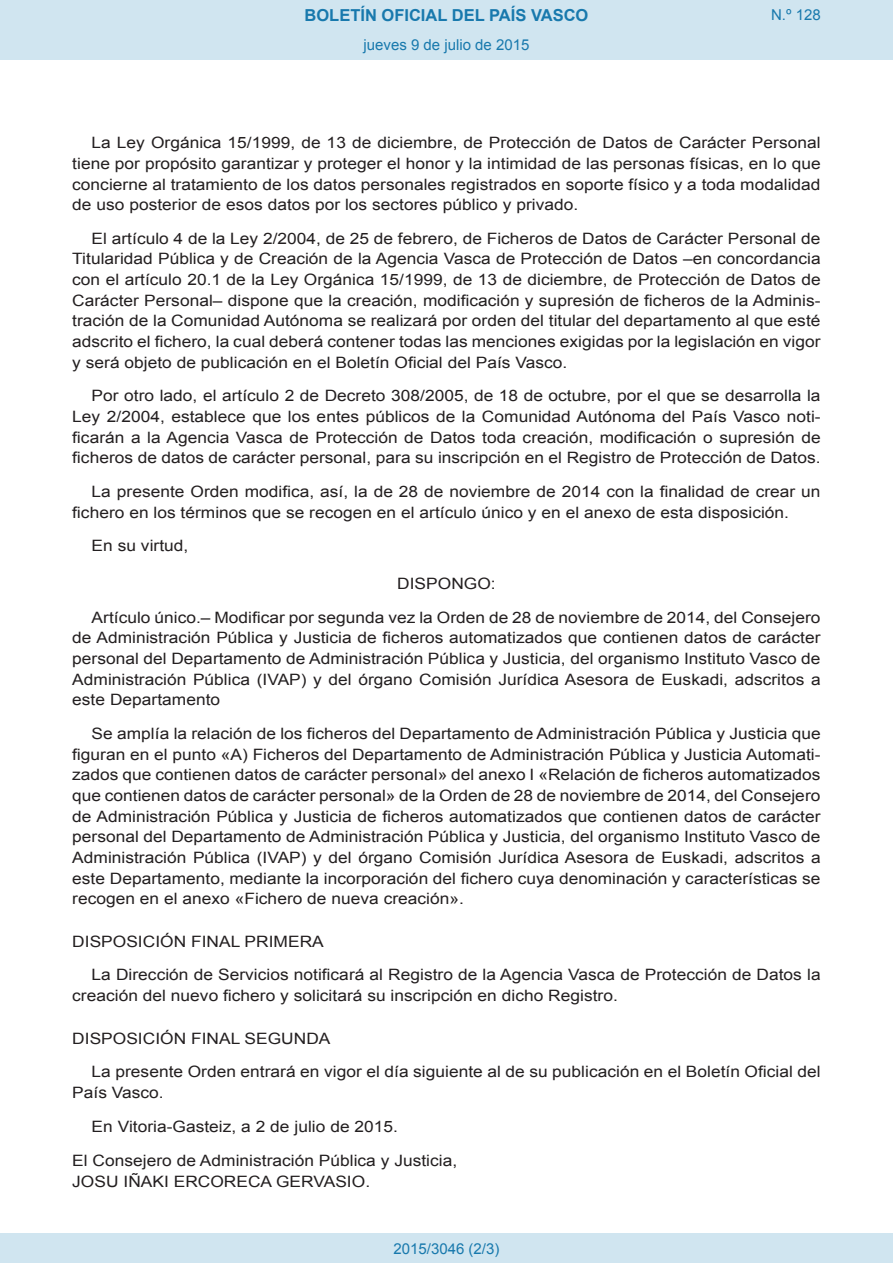
<style>
.page{position:relative;width:893px;height:1263px;background:#fff}
.page>*{position:absolute;margin:0;border:0;box-sizing:border-box;transform-origin:0 0}
.t1{font:700 16.5px "Arial";color:#1879ad}
.BOPVDetalle{font:15.6px/20.7px "Arial";color:#231f20;text-align:justify;scale:1.11 1}
.BOPVDisposicion{font:15.6px "Arial";color:#231f20;scale:1.11 1}
.BOPVFirmaPuesto{font:15.6px "Arial";color:#231f20;scale:1.11 1}
.BOPVFirmaLugFec{font:15.6px "Arial";color:#231f20;scale:1.11 1}
.BOPVFirmaNombre{font:15.6px "Arial";color:#231f20;scale:1.11 1}
.BOPVClave{font:15.6px "Arial";color:#231f20;scale:1.11 1}
.Paginacion_Centro{font:15px "Arial";color:#1879ad}
</style>
<div class="page">
<div style="left:0;top:0;width:893px;height:60px;background:#d0e5f0"></div>
<div style="left:0;top:1233px;width:893px;height:30px;background:#d0e5f0"></div>
<p class="t1" style="left:305px;top:4px;width:285px">BOLETÍN OFICIAL DEL PAÍS VASCO</p>
<p class="Paginacion_Centro" style="left:363px;top:35px;width:167px">jueves 9 de julio de 2015</p>
<p class="Paginacion_Centro" style="left:771px;top:5px;width:51px">N.º 128</p>
<p class="BOPVDetalle" style="left:72px;top:132px;width:676px;text-indent:19px">La Ley Orgánica 15/1999, de 13 de diciembre, de Protección de Datos de Carácter Personal tiene por propósito garantizar y proteger el honor y la intimidad de las personas físicas, en lo que concierne al tratamiento de los datos personales registrados en soporte físico y a toda modalidad de uso posterior de esos datos por los sectores público y privado.</p>
<p class="BOPVDetalle" style="left:72px;top:228px;width:676px;text-indent:19px">El artículo 4 de la Ley 2/2004, de 25 de febrero, de Ficheros de Datos de Carácter Personal de Titularidad Pública y de Creación de la Agencia Vasca de Protección de Datos –en concordancia con el artículo 20.1 de la Ley Orgánica 15/1999, de 13 de diciembre, de Protección de Datos de Carácter Personal– dispone que la creación, modificación y supresión de ficheros de la Adminis&shy;tración de la Comunidad Autónoma se realizará por orden del titular del departamento al que esté adscrito el fichero, la cual deberá contener todas las menciones exigidas por la legislación en vigor y será objeto de publicación en el Boletín Oficial del País Vasco.</p>
<p class="BOPVDetalle" style="left:72px;top:386px;width:676px;text-indent:19px">Por otro lado, el artículo 2 de Decreto 308/2005, de 18 de octubre, por el que se desarrolla la Ley 2/2004, establece que los entes públicos de la Comunidad Autónoma del País Vasco noti&shy;ficarán a la Agencia Vasca de Protección de Datos toda creación, modificación o supresión de ficheros de datos de carácter personal, para su inscripción en el Registro de Protección de Datos.</p>
<p class="BOPVDetalle" style="left:72px;top:481px;width:676px;text-indent:19px">La presente Orden modifica, así, la de 28 de noviembre de 2014 con la finalidad de crear un fichero en los términos que se recogen en el artículo único y en el anexo de esta disposición.</p>
<p class="BOPVDetalle" style="left:92px;top:535px;width:89px">En su virtud,</p>
<p class="BOPVClave" style="left:397px;top:573px;width:90px">DISPONGO:</p>
<p class="BOPVDetalle" style="left:72px;top:607px;width:676px;text-indent:19px">Artículo único.– Modificar por segunda vez la Orden de 28 de noviembre de 2014, del Consejero de Administración Pública y Justicia de ficheros automatizados que contienen datos de carácter personal del Departamento de Administración Pública y Justicia, del organismo Instituto Vasco de Administración Pública (IVAP) y del órgano Comisión Jurídica Asesora de Euskadi, adscritos a este Departamento</p>
<p class="BOPVDetalle" style="left:72px;top:723px;width:676px;text-indent:19px">Se amplía la relación de los ficheros del Departamento de Administración Pública y Justicia que figuran en el punto «A) Ficheros del Departamento de Administración Pública y Justicia Automati&shy;zados que contienen datos de carácter personal» del anexo I «Relación de ficheros automatizados que contienen datos de carácter personal» de la Orden de 28 de noviembre de 2014, del Consejero de Administración Pública y Justicia de ficheros automatizados que contienen datos de carácter personal del Departamento de Administración Pública y Justicia, del organismo Instituto Vasco de Administración Pública (IVAP) y del órgano Comisión Jurídica Asesora de Euskadi, adscritos a este Departamento, mediante la incorporación del fichero cuya denominación y características se recogen en el anexo «Fichero de nueva creación».</p>
<p class="BOPVDisposicion" style="left:72px;top:931px;width:228px">DISPOSICIÓN FINAL PRIMERA</p>
<p class="BOPVDetalle" style="left:72px;top:965px;width:676px;text-indent:19px">La Dirección de Servicios notificará al Registro de la Agencia Vasca de Protección de Datos la creación del nuevo fichero y solicitará su inscripción en dicho Registro.</p>
<p class="BOPVDisposicion" style="left:72px;top:1028px;width:234px">DISPOSICIÓN FINAL SEGUNDA</p>
<p class="BOPVDetalle" style="left:72px;top:1062px;width:676px;text-indent:19px">La presente Orden entrará en vigor el día siguiente al de su publicación en el Boletín Oficial del<br>País Vasco.</p>
<p class="BOPVFirmaLugFec" style="left:92px;top:1116px;width:277px">En Vitoria-Gasteiz, a 2 de julio de 2015.</p>
<p class="BOPVFirmaPuesto" style="left:72px;top:1150px;width:348px">El Consejero de Administración Pública y Justicia,</p>
<p class="BOPVFirmaNombre" style="left:72px;top:1171px;width:270px">JOSU IÑAKI ERCORECA GERVASIO.</p>
<p class="Paginacion_Centro" style="left:393px;top:1238px;width:107px">2015/3046 (2/3)</p>
</div>
